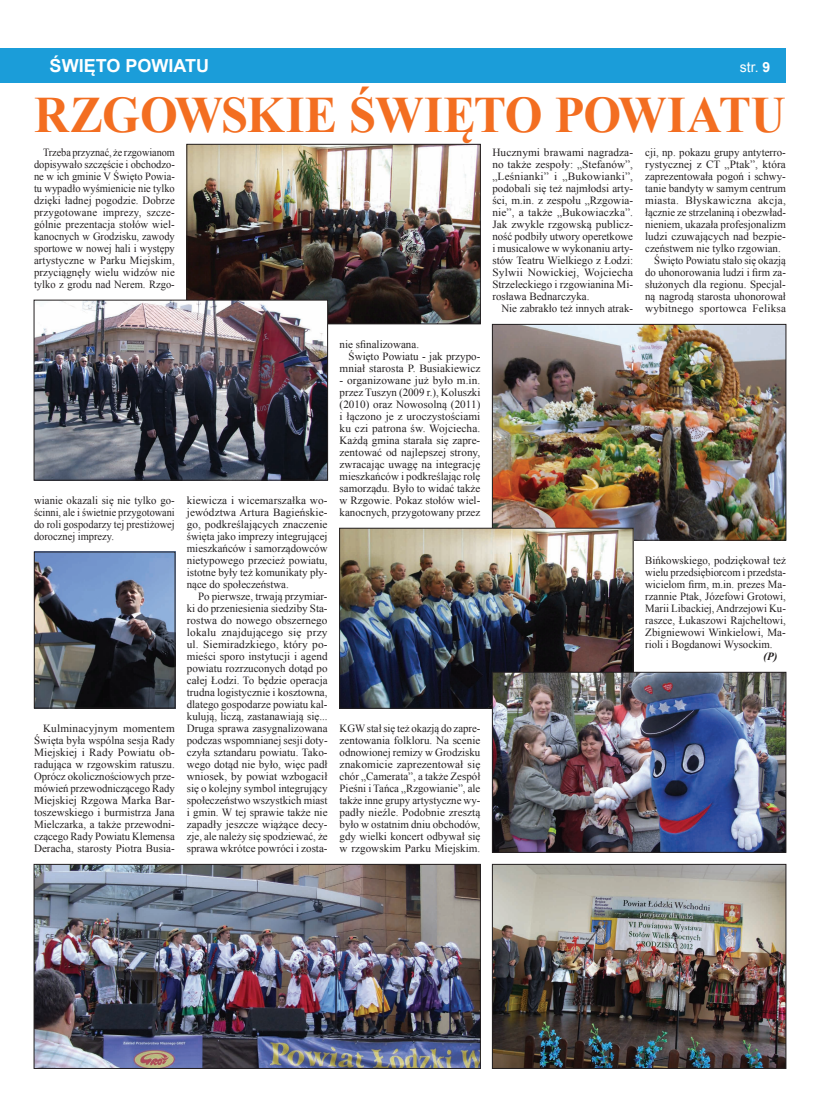
<style>
.page{position:relative;width:820px;height:1106px;background:#fff}
.page>*{position:absolute;margin:0;border:0;box-sizing:border-box;transform-origin:0 0}
.t1{font:700 51px "Times New Roman";color:#f36e21;scale:.95 1}
.t2{font:700 18px "Arial";color:#fff}
.t3{font:14px "Arial";color:#fff}
.t4{font:11px/12px "Times New Roman";color:#231f20;text-align:justify}
.t5{font:11px/12px "Times New Roman";color:#231f20;text-align:justify;scale:.93 1}
.t6{font:11px "Times New Roman";color:#231f20;scale:.96 1}
.t7{font:11px "Times New Roman";letter-spacing:.025em;color:#231f20}
.t8{font:11px "Times New Roman";letter-spacing:.02em;color:#231f20}
.t9{font:italic 700 11px "Times New Roman";color:#231f20}
.s1{font-weight:700}
</style>
<div class="page">
<img style="left:494px;top:326px;width:289px;height:212px">
<div style="left:492px;top:324px;width:293px;height:216px;border:1px solid #231f20"></div>
<img style="left:188px;top:146px;width:290px;height:176px">
<div style="left:186px;top:144px;width:294px;height:180px;border:1px solid #231f20"></div>
<img style="left:36px;top:302px;width:290px;height:176px">
<div style="left:34px;top:300px;width:294px;height:180px;border:1px solid #231f20"></div>
<img style="left:341px;top:530px;width:290px;height:176px">
<div style="left:339px;top:528px;width:294px;height:180px;border:1px solid #231f20"></div>
<img style="left:36px;top:553px;width:137px;height:153px">
<div style="left:34px;top:551px;width:141px;height:157px;border:1px solid #231f20"></div>
<img style="left:36px;top:866px;width:442px;height:200px">
<div style="left:34px;top:864px;width:446px;height:204px;border:1px solid #231f20"></div>
<img style="left:494px;top:674px;width:289px;height:176px">
<div style="left:492px;top:672px;width:293px;height:180px;border:1px solid #231f20"></div>
<img style="left:494px;top:866px;width:289px;height:200px">
<div style="left:492px;top:864px;width:293px;height:204px;border:1px solid #231f20"></div>
<div style="left:0;top:48px;width:40px;height:34px;background:#1b9dd9"></div>
<div style="left:34px;top:48px;width:751px;height:34px;background:#1b9dd9"></div>
<h2 class="t2" style="left:50px;top:54px;width:161px">ŚWIĘTO POWIATU</h2>
<p class="t3" style="left:739px;top:58px;width:32px">str. <span class="s1">9</span></p>
<h1 class="t1" style="left:34px;top:80px;width:74px">RZGOWSKIE</h1>
<h1 class="t1" style="left:349px;top:80px;width:64px">ŚWIĘTO</h1>
<h1 class="t1" style="left:554px;top:80px;width:67px">POWIATU</h1>
<p class="t5" style="left:34px;top:146px;width:153px;text-indent:9px">Trzeba przyznać, że rzgowianom dopisywało szczęście i obchodzo&shy;ne w ich gminie V Święto Powia&shy;tu wypadło wyśmienicie nie tylko dzięki ładnej pogodzie. Dobrze przygotowane imprezy, szcze&shy;gólnie prezentacja stołów wiel&shy;kanocnych w Grodzisku, zawody sportowe w nowej hali i występy artystyczne w Parku Miejskim, przyciągnęły wielu widzów nie tylko z grodu nad Nerem. Rzgo-</p>
<p class="t4" style="left:34px;top:494px;width:142px">wianie okazali się nie tylko go&shy;ścinni, ale i świetnie przygotowani do roli gospodarzy tej prestiżowej dorocznej imprezy.</p>
<p class="t4" style="left:34px;top:722px;width:142px;text-indent:9px">Kulminacyjnym momentem Święta była wspólna sesja Rady Miejskiej i Rady Powiatu ob&shy;radująca w rzgowskim ratuszu.<br>Oprócz okolicznościowych prze&shy;mówień przewodniczącego Rady Miejskiej Rzgowa Marka Bar&shy;toszewskiego i burmistrza Jana Mielczarka, a także przewodni&shy;czącego Rady Powiatu Klemensa Deracha, starosty Piotra Busia-</p>
<p class="t4" style="left:187px;top:494px;width:142px">kiewicza i wicemarszałka wo&shy;jewództwa Artura Bagieńskie&shy;go, podkreślających znaczenie święta jako imprezy integrującej mieszkańców i samorządowców nietypowego przecież powiatu, istotne były też komunikaty pły&shy;nące do społeczeństwa.</p>
<p class="t4" style="left:187px;top:590px;width:142px;text-indent:11px">Po pierwsze, trwają przymiar&shy;ki do przeniesienia siedziby Sta&shy;rostwa do nowego obszernego lokalu znajdującego się przy ul. Siemiradzkiego, który po&shy;mieści sporo instytucji i agend powiatu rozrzuconych dotąd po całej Łodzi. To będzie operacja trudna logistycznie i kosztowna, dlatego gospodarze powiatu kal&shy;kulują, liczą, zastanawiają się...<br>Druga sprawa zasygnalizowana podczas wspomnianej sesji doty&shy;czyła sztandaru powiatu. Tako&shy;wego dotąd nie było, więc padł wniosek, by powiat wzbogacił się o kolejny symbol integrujący społeczeństwo wszystkich miast i gmin. W tej sprawie także nie zapadły jeszcze wiążące decy&shy;zje, ale należy się spodziewać, że sprawa wkrótce powróci i zosta-</p>
<p class="t4" style="left:339px;top:338px;width:81px">nie sfinalizowana.</p>
<p class="t4" style="left:348px;top:350px;width:133px">Święto Powiatu - jak przypo-</p>
<p class="t4" style="left:339px;top:362px;width:142px">mniał starosta P. Busiakiewicz</p>
<p class="t4" style="left:339px;top:374px;width:142px">- organizowane już było m.in. przez Tuszyn (2009 r.), Koluszki (2010) oraz Nowosolną (2011) i łączono je z uroczystościami ku czi patrona św. Wojciecha.<br>Każdą gmina starała się zapre&shy;zentować od najlepszej strony, zwracając uwagę na integrację mieszkańców i podkreślając rolę samorządu. Było to widać także w Rzgowie. Pokaz stołów wiel&shy;kanocnych, przygotowany przez</p>
<p class="t4" style="left:339px;top:722px;width:142px">KGWstał się też okazją do zapre&shy;zentowania folkloru. Na scenie odnowionej remizy w Grodzisku znakomicie zaprezentował się chór „Camerata”, a także Zespół Pieśni i Tańca „Rzgowianie”, ale także inne grupy artystyczne wy&shy;padły nieźle. Podobnie zresztą było w ostatnim dniu obchodów, gdy wielki koncert odbywał się w rzgowskim Parku Miejskim.</p>
<p class="t4" style="left:492px;top:146px;width:142px">Hucznymi brawami nagradza&shy;no także zespoły: „Stefanów”, „Leśnianki” i „Bukowianki”, podobali się też najmłodsi arty&shy;ści, m.in. z zespołu „Rzgowia&shy;nie”, a także „Bukowiaczka”.<br>Jak zwykle rzgowską publicz&shy;ność podbiły utwory operetkowe i musicalowe w wykonaniu arty&shy;stów Teatru Wielkiego z Łodzi:<br>Sylwii Nowickiej, Wojciecha Strzeleckiego i rzgowianina Mi&shy;rosława Bednarczyka.</p>
<p class="t4" style="left:501px;top:302px;width:133px">Nie zabrakło też innych atrak-</p>
<p class="t4" style="left:645px;top:146px;width:142px">cji, np. pokazu grupy antyterro-</p>
<p class="t4" style="left:645px;top:158px;width:142px">rystycznej z CT „Ptak”, która</p>
<p class="t4" style="left:645px;top:170px;width:142px">zaprezentowała pogoń i schwy-</p>
<p class="t4" style="left:645px;top:182px;width:142px">tanie bandyty w samym centrum</p>
<p class="t7" style="left:645px;top:193px;width:142px">miasta. Błyskawiczna akcja,</p>
<p class="t4" style="left:645px;top:206px;width:142px">łącznie ze strzelaniną i obezwład-</p>
<p class="t4" style="left:645px;top:218px;width:142px">nieniem, ukazała profesjonalizm</p>
<p class="t4" style="left:645px;top:230px;width:142px">ludzi czuwających nad bezpie-</p>
<p class="t4" style="left:645px;top:242px;width:137px">czeństwem nie tylko rzgowian.</p>
<p class="t6" style="left:654px;top:253px;width:139px">Święto Powiatu stało się okazją</p>
<p class="t4" style="left:645px;top:266px;width:142px">do uhonorowania ludzi i firm za-</p>
<p class="t4" style="left:645px;top:278px;width:142px">służonych dla regionu. Specjal-</p>
<p class="t4" style="left:645px;top:290px;width:142px">ną nagrodą starosta uhonorował</p>
<p class="t8" style="left:645px;top:301px;width:142px">wybitnego sportowca Feliksa</p>
<p class="t4" style="left:645px;top:554px;width:142px">Bińkowskiego, podziękował też wielu przedsiębiorcom i przedsta&shy;wicielom firm, m.in. prezes Ma&shy;rzannie Ptak, Józefowi Grotowi, Marii Libackiej,Andrzejowi Ku&shy;raszce, Łukaszowi Rajcheltowi, Zbigniewowi Winkielowi, Ma&shy;rioli i Bogdanowi Wysockim.</p>
<p class="t9" style="left:763px;top:649px;width:16px">(P)</p>
</div>
